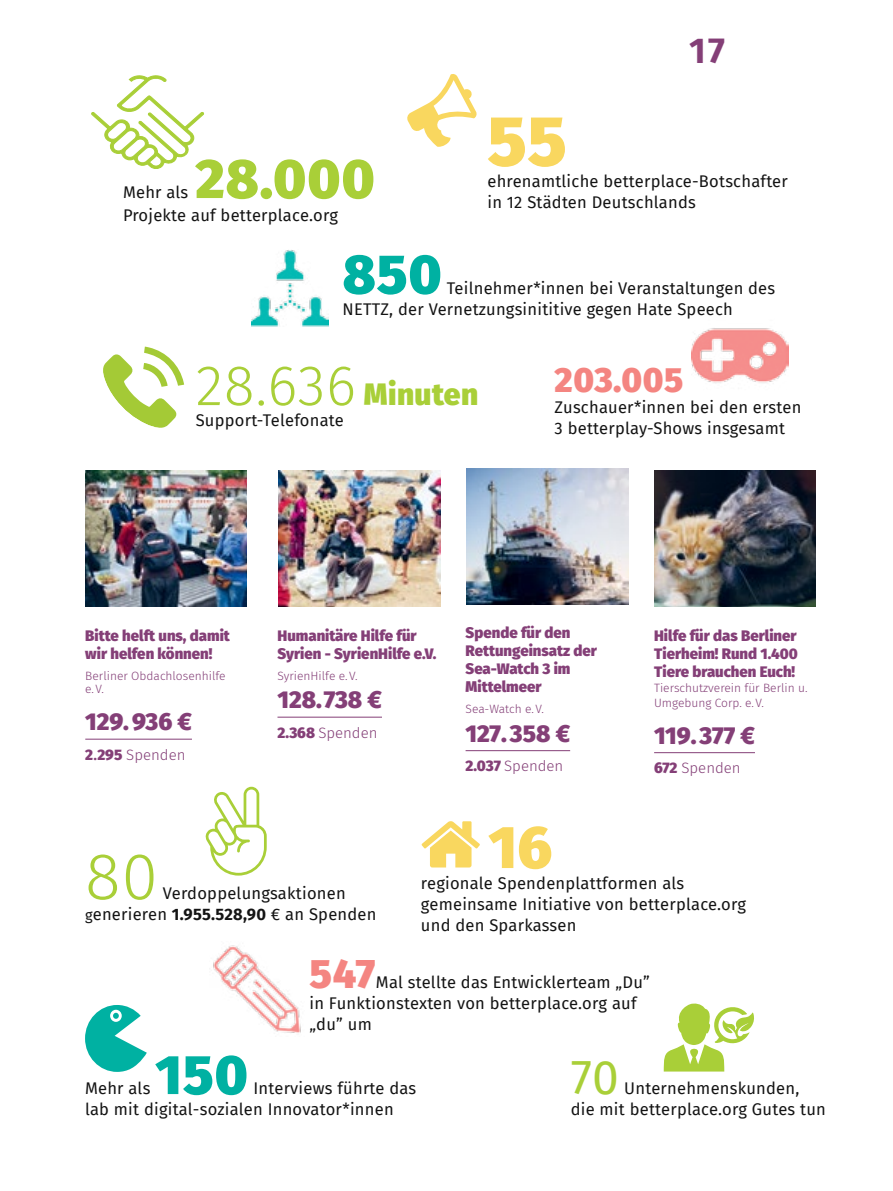
<style>
.page{position:relative;width:893px;height:1191px;background:#fff}
.page>*{position:absolute;margin:0;border:0;box-sizing:border-box;transform-origin:0 0}
.t1{font:900 70.5px "Fira Sans";color:#f9d75f}
.t2{font:300 66px "Fira Sans";color:#a9cf38}
.t3{font:900 60px "Fira Sans";color:#f9d75f}
.t4{font:900 55.5px "Fira Sans";color:#a9cf38}
.t5{font:900 55.5px "Fira Sans";letter-spacing:.015em;color:#00b1a2}
.t6{font:48px "Fira Sans";color:#a9cf38}
.t7{font:900 40.5px "Fira Sans";color:#f48581}
.t8{font:700 36px "Fira Sans";color:#843f77}
.t9{font:900 34.5px "Fira Sans";letter-spacing:.015em;color:#f48581}
.t10{font:900 30px "Fira Sans";letter-spacing:.015em;color:#a9cf38}
.t11{font:900 24px "Fira Sans";color:#843f77}
.t12{font:16.5px/21px "Fira Sans";letter-spacing:.015em;color:#141414}
.t13{font:900 15px/18px "Fira Sans";color:#843f77}
.t14{font:300 15px "Fira Sans";color:#843f77}
.t15{font:300 12px/13.5px "Fira Sans";color:#843f77}
.s1{font-weight:300;font-size:57px}
.s2{font-weight:900}
.s3{font-family:"Open Sans";font-weight:700}
.s4{font-size:14.55px}
.s5{font-weight:700}
</style>
<div class="page">
<svg style="left:421px;top:821px;width:59px;height:46px"></svg>
<img style="left:85px;top:471px;width:162px;height:136px">
<hr style="left:85px;top:739px;width:107px;height:1px;background:#843f77">
<img style="left:278px;top:471px;width:162px;height:136px">
<hr style="left:277px;top:717px;width:105px;height:1px;background:#843f77">
<img style="left:654px;top:471px;width:162px;height:136px">
<hr style="left:654px;top:752px;width:101px;height:1px;background:#843f77">
<svg style="left:205px;top:786px;width:62px;height:89px"></svg>
<svg style="left:407px;top:74px;width:70px;height:73px"></svg>
<svg style="left:91px;top:75px;width:113px;height:94px"></svg>
<svg style="left:663px;top:1003px;width:91px;height:68px"></svg>
<svg style="left:103px;top:347px;width:81px;height:81px"></svg>
<svg style="left:85px;top:1005px;width:62px;height:67px"></svg>
<img style="left:251px;top:250px;width:78px;height:77px">
<img style="left:692px;top:328px;width:96px;height:55px">
<img style="left:213px;top:945px;width:88px;height:88px">
<img style="left:466px;top:468px;width:162px;height:136px">
<hr style="left:466px;top:750px;width:104px;height:1px;background:#843f77">
<h3 class="t4" style="left:195px;top:129px;width:181px">28.000</h3>
<p class="t12" style="left:123px;top:204px;width:216px">Projekte auf betterplace.org</p>
<p class="t12" style="left:123px;top:181px;width:67px">Mehr als</p>
<h3 class="t8" style="left:689px;top:21px;width:37px">17</h3>
<h1 class="t1" style="left:487px;top:78px;width:81px">55</h1>
<p class="t12" style="left:487px;top:170px;width:302px">ehrenamtliche betterplace-Botschafter in 12 Städten Deutschlands</p>
<h3 class="t5" style="left:343px;top:224px;width:101px">850</h3>
<p class="t12" style="left:343px;top:277px;width:434px;text-indent:104px">Teilnehmer*innen bei Veranstaltungen des<br>NETTZ, der Vernetzungsinititive gegen Hate Speech</p>
<h3 class="t10" style="left:196px;top:368px;width:284px"><span class="s1">28.636</span> Minuten</h3>
<p class="t12" style="left:196px;top:409px;width:150px">Support-Telefonate</p>
<h3 class="t9" style="left:555px;top:349px;width:130px">203.005</h3>
<p class="t12" style="left:555px;top:396px;width:248px">Zuschauer*innen bei den ersten<br>3 betterplay-Shows insgesamt</p>
<p class="t13" style="left:85px;top:625px;width:146px">Bitte helft uns, damit wir helfen können!</p>
<p class="t15" style="left:85px;top:669px;width:142px">Berliner Obdachlosenhilfe e.V.</p>
<h3 class="t11" style="left:85px;top:700px;width:108px">129.936 €</h3>
<p class="t14" style="left:85px;top:744px;width:102px"><span class="s2">2</span><span class="s3">.</span><span class="s2">295</span> Spenden</p>
<p class="t13" style="left:277px;top:625px;width:160px">Humanitäre Hilfe für<br>Syrien - SyrienHilfe e.V.</p>
<p class="t15" style="left:277px;top:669px;width:82px">SyrienHilfe e.V.</p>
<h3 class="t11" style="left:277px;top:678px;width:106px">128.738 €</h3>
<p class="t14" style="left:277px;top:722px;width:102px"><span class="s2">2.368</span> Spenden</p>
<p class="t13" style="left:466px;top:622px;width:133px">Spende für den<br>Rettungeinsatz der<br>Sea-Watch 3 im<br>Mittelmeer</p>
<p class="t15" style="left:466px;top:702px;width:80px">Sea-Watch e.V.</p>
<h3 class="t11" style="left:466px;top:712px;width:106px">127.358 €</h3>
<p class="t14" style="left:466px;top:755px;width:99px"><span class="s2">2.037</span> Spenden</p>
<p class="t13" style="left:654px;top:625px;width:145px;text-align:justify">Hilfe für das Berliner Tierheim! Rund 1.400<br>Tiere brauchen Euch!</p>
<p class="t15" style="left:654px;top:680px;width:155px;line-height:15px">Tierschutzverein für Berlin u.<br>Umgebung Corp. e.V.</p>
<h3 class="t11" style="left:654px;top:714px;width:102px">119.377 €</h3>
<p class="t14" style="left:654px;top:757px;width:88px"><span class="s2">672</span> Spenden</p>
<h2 class="t2" style="left:85px;top:829px;width:74px">80</h2>
<p class="t12" style="left:85px;top:882px;width:293px;text-indent:78px">Verdoppelungsaktionen <span class="s4">g</span>enerieren <span class="s5">1.955.528,90</span> € an Spenden</p>
<h3 class="t3" style="left:488px;top:793px;width:65px">16</h3>
<p class="t12" style="left:421px;top:872px;width:327px">regionale Spendenplattformen als gemeinsame Initiative von betterplace.org und den Sparkassen</p>
<h3 class="t7" style="left:310px;top:937px;width:67px">547</h3>
<p class="t12" style="left:310px;top:971px;width:342px;text-indent:66px">Mal stellte das Entwicklerteam „Du” in Funktionstexten von betterplace.org auf „du” um</p>
<h3 class="t5" style="left:155px;top:1025px;width:94px">150</h3>
<p class="t12" style="left:85px;top:1077px;width:333px;text-indent:168px">Interviews führte das lab mit digital-sozialen Innovator*innen</p>
<p class="t12" style="left:85px;top:1077px;width:67px">Mehr als</p>
<h3 class="t6" style="left:571px;top:1041px;width:50px">70</h3>
<p class="t12" style="left:571px;top:1077px;width:257px;text-indent:54px">Unternehmenskunden, die mit betterplace.org Gutes tun</p>
</div>
